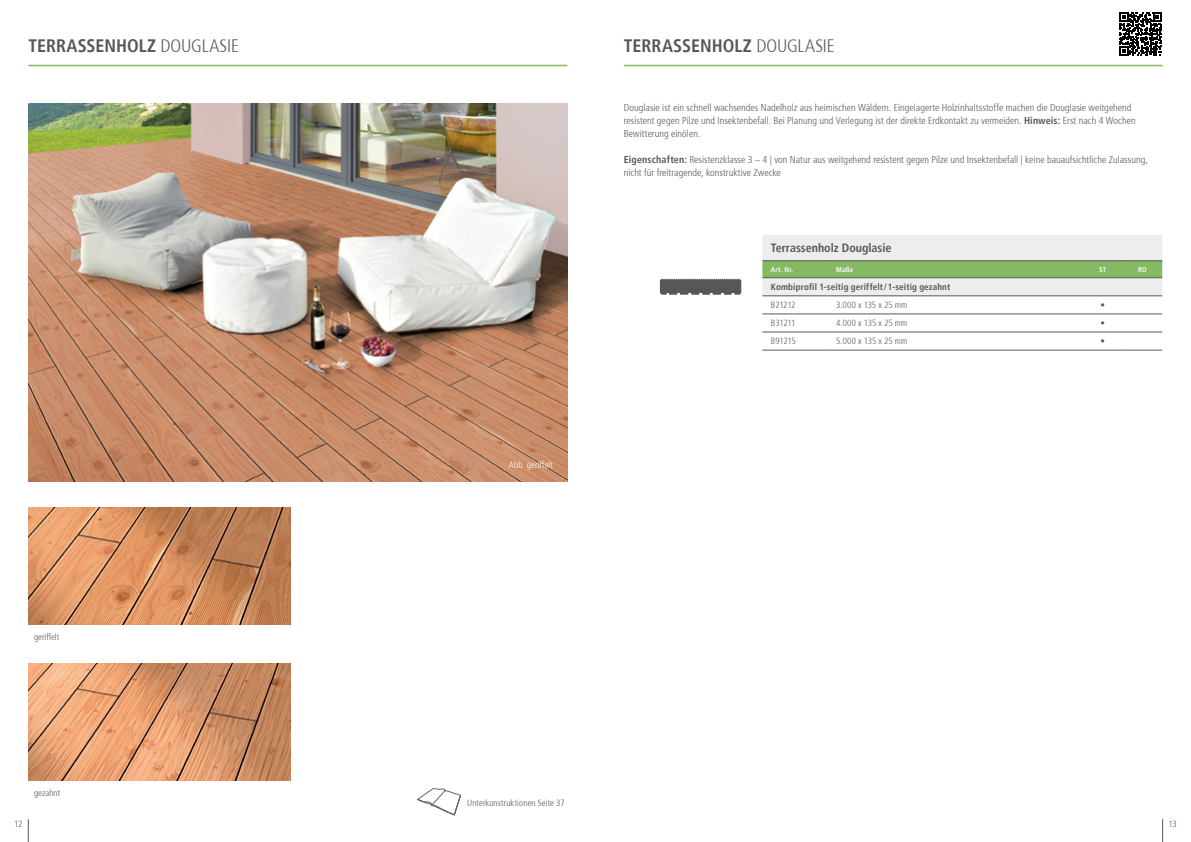
<style>
.page{position:relative;width:1191px;height:842px;background:#fff}
.page>*{position:absolute;margin:0;border:0;box-sizing:border-box;transform-origin:0 0}
.t1{font:700 condensed 18px "Frutiger";color:#575756}
.t2{font:700 condensed 12px "Frutiger";color:#575756}
.t3{font:300 condensed 10px/13px "Frutiger";letter-spacing:.005em;color:#575756}
.t4{font:300 condensed 9px "Frutiger";color:#575756}
.t5{font:700 condensed 9px "Frutiger";letter-spacing:.015em;color:#575756}
.t6{font:300 condensed 9px "Frutiger";letter-spacing:.01em;color:#fff}
.t7{font:700 condensed 7px "Frutiger";letter-spacing:.025em;color:#fff}
.s1{font-weight:300}
.s2{font-weight:700}
</style>
<div class="page">
<img style="left:28px;top:103px;width:539px;height:378px">
<hr style="left:28px;top:65px;width:539px;height:1px;background:#85b962">
<hr style="left:624px;top:65px;width:538px;height:1px;background:#85b962">
<img style="left:28px;top:663px;width:263px;height:117px">
<img style="left:28px;top:507px;width:263px;height:117px">
<svg style="left:1162px;top:819px;width:1px;height:23px"></svg>
<svg style="left:28px;top:819px;width:1px;height:23px"></svg>
<svg style="left:762px;top:235px;width:400px;height:61px;background:#ccdac3"></svg>
<hr style="left:762px;top:261px;width:65px;height:1px;background:#575756">
<hr style="left:827px;top:261px;width:255px;height:1px;background:#575756">
<hr style="left:1082px;top:261px;width:40px;height:1px;background:#575756">
<hr style="left:1122px;top:261px;width:40px;height:1px;background:#575756">
<hr style="left:762px;top:278px;width:65px;height:1px;background:#575756">
<hr style="left:827px;top:278px;width:255px;height:1px;background:#575756">
<hr style="left:1082px;top:278px;width:40px;height:1px;background:#575756">
<hr style="left:1122px;top:278px;width:40px;height:1px;background:#575756">
<hr style="left:762px;top:296px;width:65px;height:1px;background:#575756">
<hr style="left:827px;top:296px;width:255px;height:1px;background:#575756">
<hr style="left:1082px;top:296px;width:40px;height:1px;background:#575756">
<hr style="left:1122px;top:296px;width:40px;height:1px;background:#575756">
<hr style="left:762px;top:314px;width:65px;height:1px;background:#575756">
<hr style="left:827px;top:314px;width:255px;height:1px;background:#575756">
<hr style="left:1082px;top:314px;width:40px;height:1px;background:#575756">
<hr style="left:1122px;top:314px;width:40px;height:1px;background:#575756">
<hr style="left:762px;top:332px;width:65px;height:1px;background:#575756">
<hr style="left:827px;top:332px;width:255px;height:1px;background:#575756">
<hr style="left:1082px;top:332px;width:40px;height:1px;background:#575756">
<hr style="left:1122px;top:332px;width:40px;height:1px;background:#575756">
<hr style="left:762px;top:350px;width:65px;height:1px;background:#575756">
<hr style="left:827px;top:350px;width:255px;height:1px;background:#575756">
<hr style="left:1082px;top:350px;width:40px;height:1px;background:#575756">
<hr style="left:1122px;top:350px;width:40px;height:1px;background:#575756">
<svg style="left:660px;top:279px;width:81px;height:16px"></svg>
<svg style="left:417px;top:788px;width:44px;height:27px"></svg>
<svg style="left:1119px;top:13px;width:42px;height:42px"></svg>
<h1 class="t1" style="left:28px;top:35px;width:212px">TERRASSENHOLZ <span class="s1">DOUGLASIE</span></h1>
<h1 class="t1" style="left:624px;top:35px;width:212px">TERRASSENHOLZ <span class="s1">DOUGLASIE</span></h1>
<p class="t3" style="left:624px;top:101px;width:513px">Douglasie ist ein schnell wachsendes Nadelholz aus heimischen Wäldern. Eingelagerte Holzinhaltsstoffe machen die Douglasie weitgehend resistent gegen Pilze und Insektenbefall. Bei Planung und Verlegung ist der direkte Erdkontakt zu vermeiden. <span class="s2">Hinweis:</span> Erst nach 4 Wochen<br>Bewitterung einölen.</p>
<p class="t3" style="left:624px;top:153px;width:525px"><span class="s2">Eigenschaften:</span> Resistenzklasse 3 – 4 | von Natur aus weitgehend resistent gegen Pilze und Insektenbefall | keine bauaufsichtliche Zulassung, nicht für freitragende, konstruktive Zwecke</p>
<p class="t4" style="left:34px;top:632px;width:27px">geriffelt</p>
<p class="t4" style="left:34px;top:787px;width:28px">gezahnt</p>
<p class="t6" style="left:509px;top:460px;width:46px">Abb. geriffelt</p>
<p class="t4" style="left:467px;top:798px;width:99px">Unterkonstruktionen Seite 37</p>
<p class="t2" style="left:771px;top:241px;width:122px">Terrassenholz Douglasie</p>
<p class="t7" style="left:771px;top:265px;width:24px">Art. Nr.</p>
<p class="t7" style="left:836px;top:265px;width:18px">Maße</p>
<p class="t7" style="left:1099px;top:265px;width:9px">ST</p>
<p class="t7" style="left:1138px;top:265px;width:10px">RO</p>
<p class="t5" style="left:771px;top:282px;width:181px">Kombiprofil 1-seitig geriffelt/1-seitig gezahnt</p>
<p class="t4" style="left:771px;top:300px;width:26px">B21212</p>
<p class="t4" style="left:836px;top:300px;width:73px">3.000 x 135 x 25 mm</p>
<p class="t4" style="left:1100px;top:300px;width:6px">•</p>
<p class="t4" style="left:771px;top:318px;width:26px">B31211</p>
<p class="t4" style="left:836px;top:318px;width:73px">4.000 x 135 x 25 mm</p>
<p class="t4" style="left:1100px;top:318px;width:6px">•</p>
<p class="t4" style="left:771px;top:336px;width:26px">B91215</p>
<p class="t4" style="left:836px;top:336px;width:73px">5.000 x 135 x 25 mm</p>
<p class="t4" style="left:1100px;top:336px;width:6px">•</p>
<p class="t4" style="left:14px;top:818px;width:10px">12</p>
<p class="t4" style="left:1168px;top:818px;width:10px">13</p>
</div>
